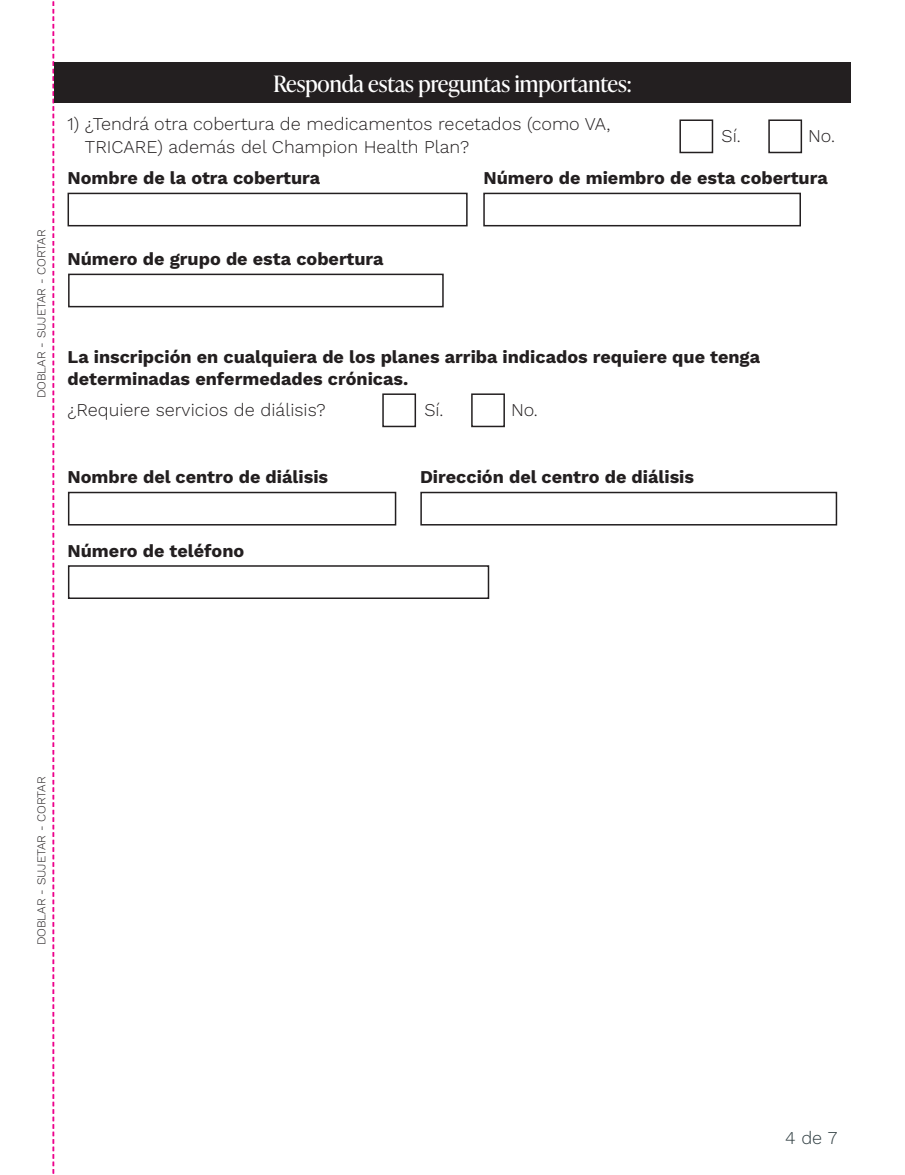
<style>
.page{position:relative;width:905px;height:1175px;background:#fff}
.page>*{position:absolute;margin:0;border:0;box-sizing:border-box;transform-origin:0 0}
.t1{font:22.5px "Ivy Presto Headline";color:#fff}
.t2{font:700 18px/21.6px "Work Sans";color:#231f20}
.t3{font:300 18px/22.5px "Work Sans";color:#231f20}
.t4{font:300 18px "Work Sans";color:#2e3c40}
.t5{font:300 12px "Work Sans";color:#231f20}
</style>
<div class="page">
<svg style="left:53px;top:1px;width:1px;height:1173px"></svg>
<div style="left:54px;top:62px;width:796px;height:40px;background:#231f20"></div>
<div style="left:679px;top:119px;width:34px;height:34px;border:2px solid #231f20"></div>
<div style="left:382px;top:393px;width:34px;height:34px;border:2px solid #231f20"></div>
<div style="left:768px;top:119px;width:34px;height:34px;border:2px solid #231f20"></div>
<div style="left:471px;top:393px;width:34px;height:34px;border:2px solid #231f20"></div>
<div style="left:68px;top:193px;width:399px;height:33px;border:2px solid #231f20"></div>
<div style="left:483px;top:193px;width:318px;height:33px;border:2px solid #231f20"></div>
<div style="left:68px;top:274px;width:375px;height:33px;border:2px solid #231f20"></div>
<div style="left:68px;top:492px;width:328px;height:33px;border:2px solid #231f20"></div>
<div style="left:68px;top:565px;width:421px;height:34px;border:2px solid #231f20"></div>
<div style="left:420px;top:492px;width:417px;height:33px;border:2px solid #231f20"></div>
<p class="t5" style="left:34px;top:398px;width:170px;rotate:-90deg">DOBLAR - SUJETAR - CORTAR</p>
<p class="t1" style="left:273px;top:68px;width:360px">Responda estas preguntas importantes:</p>
<p class="t3" style="left:85px;top:113px;width:527px;text-indent:-17px">1) ¿Tendrá otra cobertura de medicamentos recetados (como VA,<br>TRICARE) además del Champion Health Plan?</p>
<p class="t3" style="left:721px;top:124px;width:21px">Sí.</p>
<p class="t3" style="left:808px;top:124px;width:28px">No.</p>
<p class="t2" style="left:68px;top:167px;width:254px">Nombre de la otra cobertura</p>
<p class="t2" style="left:483px;top:167px;width:346px">Número de miembro de esta cobertura</p>
<p class="t2" style="left:68px;top:248px;width:317px">Número de grupo de esta cobertura</p>
<p class="t2" style="left:67px;top:346px;width:694px">La inscripción en cualquiera de los planes arriba indicados requiere que tenga determinadas enfermedades crónicas.</p>
<p class="t3" style="left:67px;top:398px;width:259px">¿Requiere servicios de diálisis?</p>
<p class="t3" style="left:424px;top:398px;width:21px">Sí.</p>
<p class="t3" style="left:511px;top:398px;width:28px">No.</p>
<p class="t2" style="left:67px;top:466px;width:262px">Nombre del centro de diálisis</p>
<p class="t2" style="left:420px;top:466px;width:275px">Dirección del centro de diálisis</p>
<p class="t2" style="left:67px;top:539px;width:178px">Número de teléfono</p>
<p class="t5" style="left:34px;top:945px;width:170px;rotate:-90deg">DOBLAR - SUJETAR - CORTAR</p>
<p class="t4" style="left:785px;top:1127px;width:54px">4 de 7</p>
</div>
